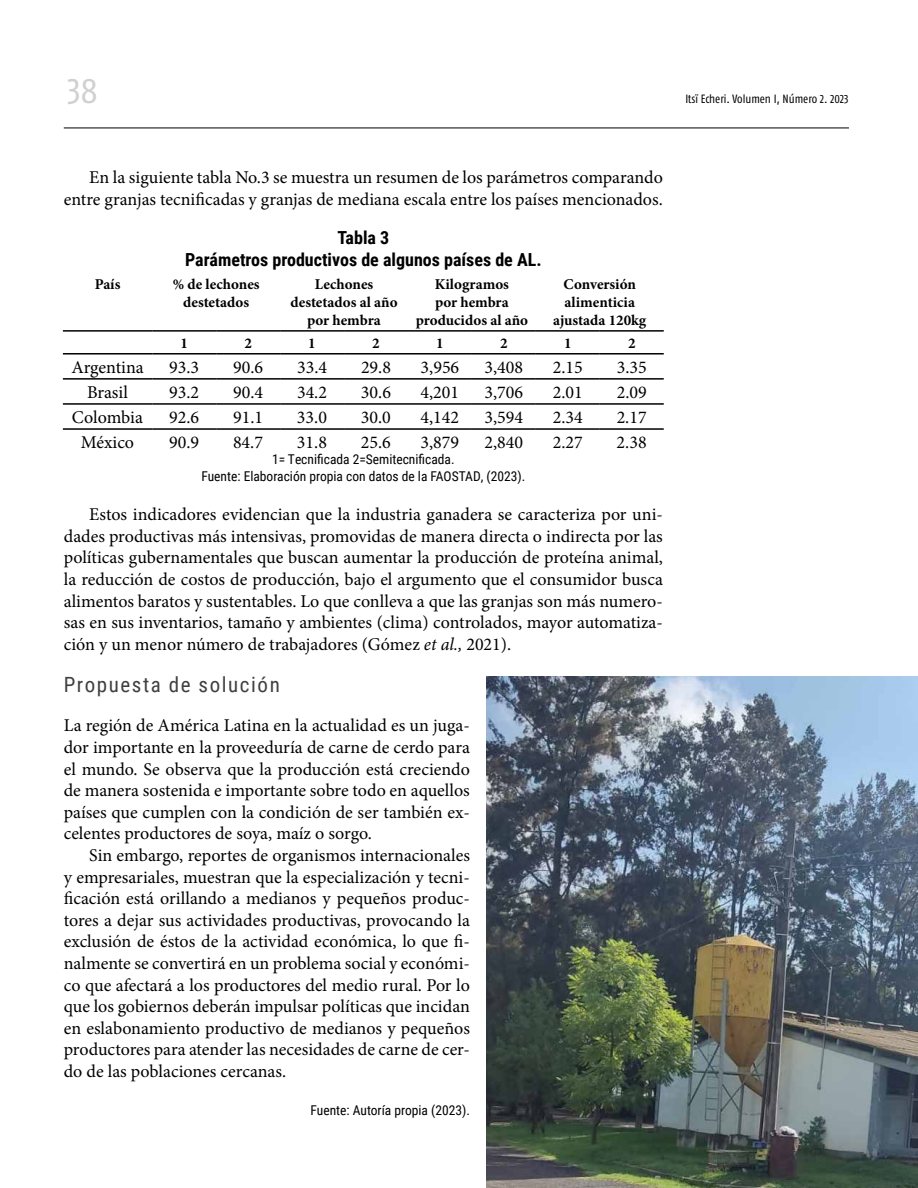
<style>
.page{position:relative;width:918px;height:1188px;background:#fff}
.page>*{position:absolute;margin:0;border:0;box-sizing:border-box;transform-origin:0 0}
.t1{font:36px "Fago Co Lf";color:#d0d0d0}
.t2{font:21px "Roboto Condensed";letter-spacing:.075em;color:#404042}
.t3{font:18px/21.6px "Minion Pro";color:#000;text-align:justify}
.t4{font:700 18px/21.6px "Roboto Condensed";color:#000;text-align:center}
.t5{font:700 15px/18px "Minion Pro";color:#000;text-align:center}
.t6{font:13.5px/16.2px "Roboto Condensed";color:#000;text-align:center}
.t7{font:12px "Fago Co Lf";color:#000}
.s1{font-style:italic}
</style>
<div class="page">
<hr style="left:64px;top:128px;width:785px;height:1px;background:#000">
<hr style="left:63px;top:330px;width:89px;height:2px;background:#000">
<hr style="left:152px;top:330px;width:64px;height:2px;background:#000">
<hr style="left:216px;top:330px;width:64px;height:2px;background:#000">
<hr style="left:280px;top:330px;width:64px;height:2px;background:#000">
<hr style="left:344px;top:330px;width:64px;height:2px;background:#000">
<hr style="left:408px;top:330px;width:64px;height:2px;background:#000">
<hr style="left:472px;top:330px;width:64px;height:2px;background:#000">
<hr style="left:536px;top:330px;width:64px;height:2px;background:#000">
<hr style="left:600px;top:330px;width:64px;height:2px;background:#000">
<hr style="left:63px;top:353px;width:89px;height:2px;background:#000">
<hr style="left:152px;top:353px;width:64px;height:2px;background:#000">
<hr style="left:216px;top:353px;width:64px;height:2px;background:#000">
<hr style="left:280px;top:353px;width:64px;height:2px;background:#000">
<hr style="left:344px;top:353px;width:64px;height:2px;background:#000">
<hr style="left:408px;top:353px;width:64px;height:2px;background:#000">
<hr style="left:472px;top:353px;width:64px;height:2px;background:#000">
<hr style="left:536px;top:353px;width:64px;height:2px;background:#000">
<hr style="left:600px;top:353px;width:64px;height:2px;background:#000">
<hr style="left:63px;top:378px;width:89px;height:2px;background:#000">
<hr style="left:152px;top:378px;width:64px;height:2px;background:#000">
<hr style="left:216px;top:378px;width:64px;height:2px;background:#000">
<hr style="left:280px;top:378px;width:64px;height:2px;background:#000">
<hr style="left:344px;top:378px;width:64px;height:2px;background:#000">
<hr style="left:408px;top:378px;width:64px;height:2px;background:#000">
<hr style="left:472px;top:378px;width:64px;height:2px;background:#000">
<hr style="left:536px;top:378px;width:64px;height:2px;background:#000">
<hr style="left:600px;top:378px;width:64px;height:2px;background:#000">
<hr style="left:63px;top:403px;width:89px;height:2px;background:#000">
<hr style="left:152px;top:403px;width:64px;height:2px;background:#000">
<hr style="left:216px;top:403px;width:64px;height:2px;background:#000">
<hr style="left:280px;top:403px;width:64px;height:2px;background:#000">
<hr style="left:344px;top:403px;width:64px;height:2px;background:#000">
<hr style="left:408px;top:403px;width:64px;height:2px;background:#000">
<hr style="left:472px;top:403px;width:64px;height:2px;background:#000">
<hr style="left:536px;top:403px;width:64px;height:2px;background:#000">
<hr style="left:600px;top:403px;width:64px;height:2px;background:#000">
<hr style="left:63px;top:428px;width:89px;height:2px;background:#000">
<hr style="left:152px;top:428px;width:64px;height:2px;background:#000">
<hr style="left:216px;top:428px;width:64px;height:2px;background:#000">
<hr style="left:280px;top:428px;width:64px;height:2px;background:#000">
<hr style="left:344px;top:428px;width:64px;height:2px;background:#000">
<hr style="left:408px;top:428px;width:64px;height:2px;background:#000">
<hr style="left:472px;top:428px;width:64px;height:2px;background:#000">
<hr style="left:536px;top:428px;width:64px;height:2px;background:#000">
<hr style="left:600px;top:428px;width:64px;height:2px;background:#000">
<img style="left:487px;top:676px;width:431px;height:512px">
<h1 class="t1" style="left:67px;top:70px;width:32px">38</h1>
<p class="t7" style="left:685px;top:92px;width:165px">Itsï Echeri. Volumen I, Número 2. 2023</p>
<p class="t3" style="left:64px;top:167px;width:601px;text-align:right">En la siguiente tabla No.3 se muestra un resumen de los parámetros comparando entre granjas tecnificadas y granjas de mediana escala entre los países mencionados.</p>
<p class="t4" style="left:185px;top:226px;width:358px">Tabla 3<br>Parámetros productivos de algunos países de AL.</p>
<p class="t5" style="left:95px;top:275px;width:27px">País</p>
<p class="t5" style="left:173px;top:275px;width:88px">% de lechones destetados</p>
<p class="t5" style="left:291px;top:275px;width:109px">Lechones destetados al año por hembra</p>
<p class="t5" style="left:416px;top:275px;width:114px">Kilogramos<br>por hembra producidos al año</p>
<p class="t5" style="left:553px;top:275px;width:95px">Conversión alimenticia ajustada 120kg</p>
<p class="t5" style="left:180px;top:334px;width:9px">1</p>
<p class="t5" style="left:244px;top:334px;width:9px">2</p>
<p class="t5" style="left:308px;top:334px;width:9px">1</p>
<p class="t5" style="left:372px;top:334px;width:9px">2</p>
<p class="t5" style="left:436px;top:334px;width:9px">1</p>
<p class="t5" style="left:500px;top:334px;width:9px">2</p>
<p class="t5" style="left:564px;top:334px;width:9px">1</p>
<p class="t5" style="left:628px;top:334px;width:9px">2</p>
<p class="t3" style="left:71px;top:356px;width:74px">Argentina</p>
<p class="t3" style="left:169px;top:356px;width:32px">93.3</p>
<p class="t3" style="left:233px;top:356px;width:32px">90.6</p>
<p class="t3" style="left:297px;top:356px;width:32px">33.4</p>
<p class="t3" style="left:361px;top:356px;width:32px">29.8</p>
<p class="t3" style="left:421px;top:356px;width:40px">3,956</p>
<p class="t3" style="left:485px;top:356px;width:40px">3,408</p>
<p class="t3" style="left:553px;top:356px;width:32px">2.15</p>
<p class="t3" style="left:617px;top:356px;width:32px">3.35</p>
<p class="t3" style="left:87px;top:381px;width:43px">Brasil</p>
<p class="t3" style="left:169px;top:381px;width:32px">93.2</p>
<p class="t3" style="left:233px;top:381px;width:32px">90.4</p>
<p class="t3" style="left:297px;top:381px;width:32px">34.2</p>
<p class="t3" style="left:361px;top:381px;width:32px">30.6</p>
<p class="t3" style="left:421px;top:381px;width:40px">4,201</p>
<p class="t3" style="left:485px;top:381px;width:40px">3,706</p>
<p class="t3" style="left:553px;top:381px;width:32px">2.01</p>
<p class="t3" style="left:617px;top:381px;width:32px">2.09</p>
<p class="t3" style="left:72px;top:407px;width:73px">Colombia</p>
<p class="t3" style="left:169px;top:407px;width:32px">92.6</p>
<p class="t3" style="left:233px;top:407px;width:32px">91.1</p>
<p class="t3" style="left:297px;top:407px;width:32px">33.0</p>
<p class="t3" style="left:361px;top:407px;width:32px">30.0</p>
<p class="t3" style="left:421px;top:407px;width:40px">4,142</p>
<p class="t3" style="left:484px;top:407px;width:40px">3,594</p>
<p class="t3" style="left:553px;top:407px;width:32px">2.34</p>
<p class="t3" style="left:617px;top:407px;width:32px">2.17</p>
<p class="t3" style="left:81px;top:432px;width:55px">México</p>
<p class="t3" style="left:169px;top:432px;width:32px">90.9</p>
<p class="t3" style="left:233px;top:432px;width:32px">84.7</p>
<p class="t3" style="left:297px;top:432px;width:32px">31.8</p>
<p class="t3" style="left:361px;top:432px;width:32px">25.6</p>
<p class="t3" style="left:421px;top:432px;width:40px">3,879</p>
<p class="t3" style="left:484px;top:432px;width:40px">2,840</p>
<p class="t3" style="left:553px;top:432px;width:32px">2.27</p>
<p class="t3" style="left:617px;top:432px;width:32px">2.38</p>
<p class="t6" style="left:201px;top:451px;width:325px">1= Tecnificada 2=Semitecnificada.<br>Fuente: Elaboración propia con datos de la FAOSTAD, (2023).</p>
<p class="t3" style="left:64px;top:504px;width:601px;text-indent:26px">Estos indicadores evidencian que la industria ganadera se caracteriza por uni&shy;dades productivas más intensivas, promovidas de manera directa o indirecta por las políticas gubernamentales que buscan aumentar la producción de proteína animal, la reducción de costos de producción, bajo el argumento que el consumidor busca alimentos baratos y sustentables. Lo que conlleva a que las granjas son más numero&shy;sas en sus inventarios, tamaño y ambientes (clima) controlados, mayor automatiza&shy;ción y un menor número de trabajadores (Gómez <span class="s1">et al.,</span> 2021).</p>
<p class="t2" style="left:64px;top:670px;width:218px">Propuesta de solución</p>
<p class="t3" style="left:64px;top:715px;width:408px">La región de América Latina en la actualidad es un juga&shy;dor importante en la proveeduría de carne de cerdo para el mundo. Se observa que la producción está creciendo de manera sostenida e importante sobre todo en aquellos países que cumplen con la condición de ser también ex&shy;celentes productores de soya, maíz o sorgo.</p>
<p class="t3" style="left:64px;top:844px;width:408px;text-indent:26px">Sin embargo, reportes de organismos internacionales y empresariales, muestran que la especialización y tecni&shy;ficación está orillando a medianos y pequeños produc&shy;tores a dejar sus actividades productivas, provocando la exclusión de éstos de la actividad económica, lo que fi&shy;nalmente se convertirá en un problema social y económi&shy;co que afectará a los productores del medio rural. Por lo que los gobiernos deberán impulsar políticas que incidan en eslabonamiento productivo de medianos y pequeños productores para atender las necesidades de carne de cer&shy;do de las poblaciones cercanas.</p>
<p class="t6" style="left:311px;top:1102px;width:161px">Fuente: Autoría propia (2023).</p>
</div>
